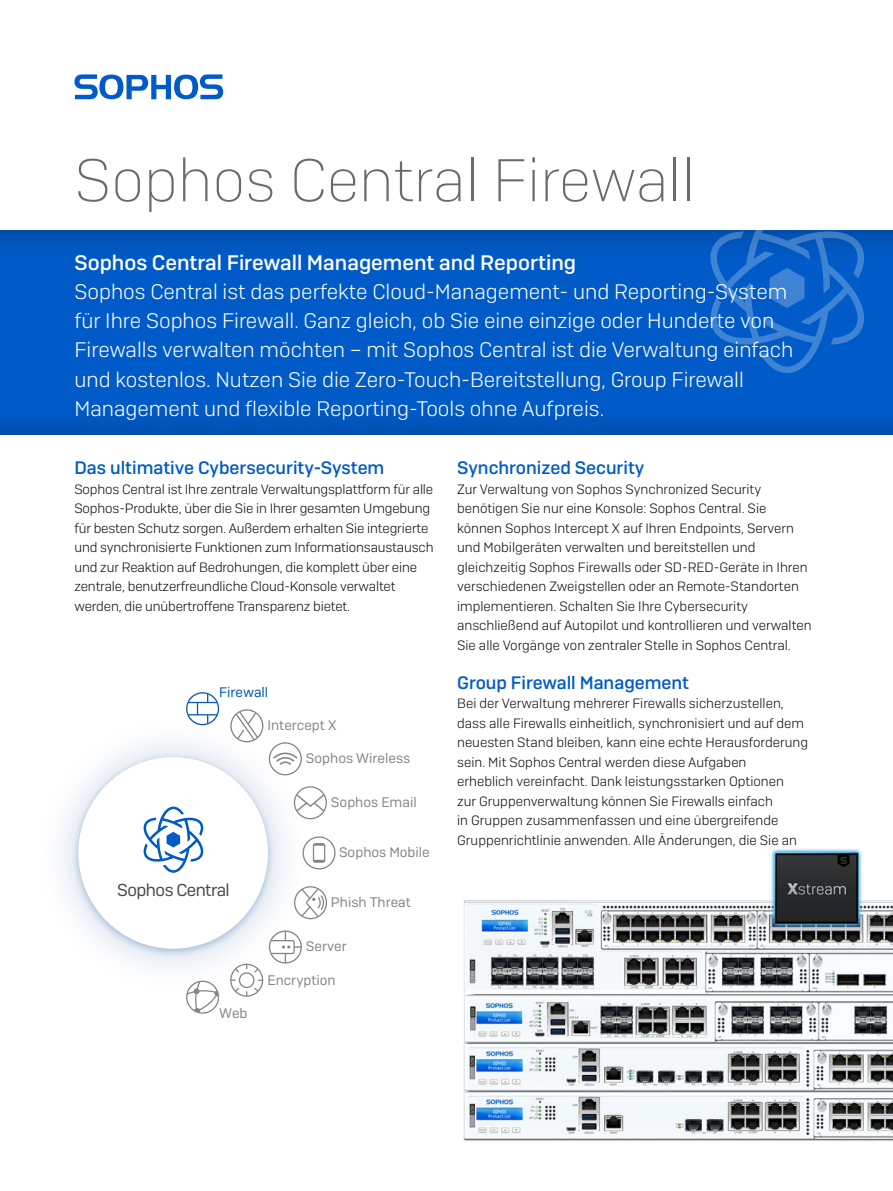
<style>
.page{position:relative;width:893px;height:1191px;background:#fff}
.page>*{position:absolute;margin:0;border:0;box-sizing:border-box;transform-origin:0 0}
.t1{font:200 60px "Sophos Sans";color:#696a6b}
.Intro_copy{font:300 21px/29.2px "Sophos Sans";color:#fff}
.Intro_subheading{font:500 21px "Sophos Sans";color:#fff}
.Subheading_1{font:500 18px "Sophos Sans";color:#005bc8}
.t2{font:17.25px "Sophos Sans";letter-spacing:-.03em;color:#464a4f}
.t3{font:13.8px "Sophos Sans";color:#83868b}
.t4{font:13.8px "Sophos Sans";color:#0059b4}
.Body_Copy{font:300 13.5px/19.5px "Sophos Sans";color:#0d0d0e}
</style>
<div class="page">
<div style="left:0;top:229px;width:893px;height:207px;background:#000;opacity:.3"></div>
<svg style="left:709px;top:229px;width:157px;height:144px;background:#1466c9"></svg>
<img style="left:61px;top:707px;width:262px;height:292px">
<img style="left:69px;top:749px;width:209px;height:211px">
<div style="left:78px;top:757px;width:190px;height:191px;background:#fff;border-radius:50%"></div>
<svg style="left:143px;top:806px;width:61px;height:66px"></svg>
<svg style="left:230px;top:709px;width:33px;height:33px"></svg>
<svg style="left:186px;top:692px;width:33px;height:33px"></svg>
<svg style="left:230px;top:963px;width:33px;height:33px"></svg>
<svg style="left:303px;top:836px;width:33px;height:33px"></svg>
<svg style="left:294px;top:886px;width:33px;height:33px"></svg>
<svg style="left:269px;top:742px;width:33px;height:33px"></svg>
<svg style="left:186px;top:980px;width:33px;height:33px"></svg>
<svg style="left:269px;top:930px;width:33px;height:33px"></svg>
<svg style="left:294px;top:786px;width:33px;height:33px"></svg>
<svg style="left:74px;top:74px;width:149px;height:25px"></svg>
<img style="left:463px;top:848px;width:430px;height:293px">
<p class="t1" style="left:74px;top:145px;width:622px">Sophos Central Firewall</p>
<p class="Intro_subheading" style="left:74px;top:249px;width:503px">Sophos Central Firewall Management and Reporting</p>
<p class="Intro_copy" style="left:74px;top:276px;width:720px">Sophos Central ist das perfekte Cloud-Management- und Reporting-System für Ihre Sophos Firewall. Ganz gleich, ob Sie eine einzige oder Hunderte von Firewalls verwalten möchten – mit Sophos Central ist die Verwaltung einfach und kostenlos. Nutzen Sie die Zero-Touch-Bereitstellung, Group Firewall Management und flexible Reporting-Tools ohne Aufpreis.</p>
<p class="Subheading_1" style="left:74px;top:457px;width:311px">Das ultimative Cybersecurity-System</p>
<p class="Body_Copy" style="left:74px;top:479px;width:361px">Sophos Central ist Ihre zentrale Verwaltungsplattform für alle Sophos-Produkte, über die Sie in Ihrer gesamten Umgebung für besten Schutz sorgen. Außerdem erhalten Sie integrierte und synchronisierte Funktionen zum Informationsaustausch und zur Reaktion auf Bedrohungen, die komplett über eine zentrale, benutzerfreundliche Cloud-Konsole verwaltet werden, die unübertroffene Transparenz bietet.</p>
<p class="t4" style="left:219px;top:684px;width:51px">Firewall</p>
<p class="t3" style="left:267px;top:717px;width:71px">Intercept X</p>
<p class="t3" style="left:306px;top:750px;width:106px">Sophos Wireless</p>
<p class="t3" style="left:331px;top:794px;width:87px">Sophos Email</p>
<p class="t2" style="left:117px;top:879px;width:114px">Sophos Central</p>
<p class="t3" style="left:219px;top:1004px;width:30px">Web</p>
<p class="t3" style="left:339px;top:844px;width:92px">Sophos Mobile</p>
<p class="t3" style="left:331px;top:894px;width:81px">Phish Threat</p>
<p class="t3" style="left:306px;top:938px;width:42px">Server</p>
<p class="t3" style="left:267px;top:971px;width:70px">Encryption</p>
<p class="Subheading_1" style="left:457px;top:457px;width:189px">Synchronized Security</p>
<p class="Body_Copy" style="left:457px;top:479px;width:356px">Zur Verwaltung von Sophos Synchronized Security benötigen Sie nur eine Konsole: Sophos Central. Sie können Sophos Intercept X auf Ihren Endpoints, Servern und Mobilgeräten verwalten und bereitstellen und gleichzeitig Sophos Firewalls oder SD-RED-Geräte in Ihren verschiedenen Zweigstellen oder an Remote-Standorten implementieren. Schalten Sie Ihre Cybersecurity anschließend auf Autopilot und kontrollieren und verwalten Sie alle Vorgänge von zentraler Stelle in Sophos Central.</p>
<p class="Subheading_1" style="left:457px;top:671px;width:233px">Group Firewall Management</p>
<p class="Body_Copy" style="left:457px;top:693px;width:353px">Bei der Verwaltung mehrerer Firewalls sicherzustellen, dass alle Firewalls einheitlich, synchronisiert und auf dem neuesten Stand bleiben, kann eine echte Herausforderung sein. Mit Sophos Central werden diese Aufgaben<br>erheblich vereinfacht. Dank leistungsstarken Optionen<br>zur Gruppenverwaltung können Sie Firewalls einfach<br>in Gruppen zusammenfassen und eine übergreifende Gruppenrichtlinie anwenden. Alle Änderungen, die Sie an</p>
</div>
